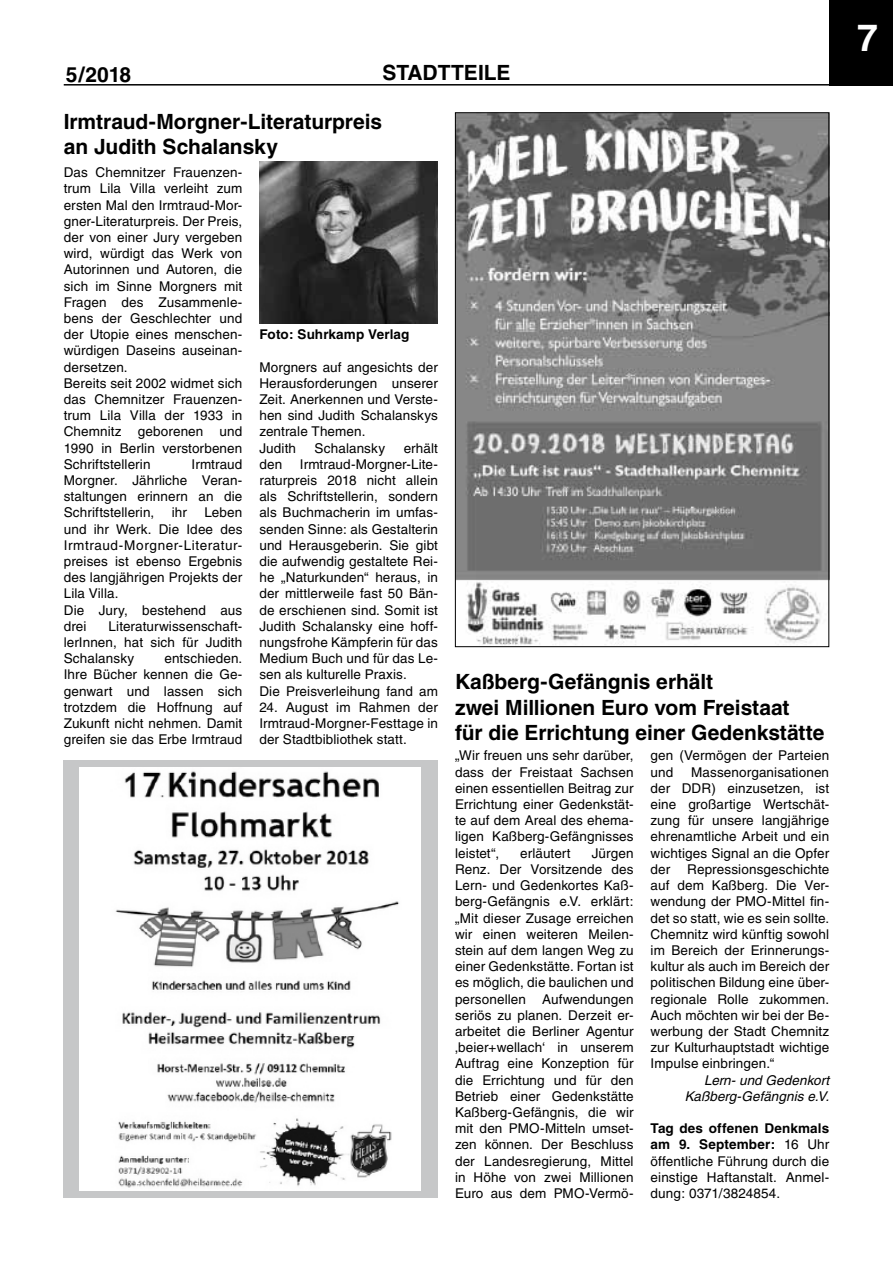
<style>
.page{position:relative;width:893px;height:1263px;background:#fff}
.page>*{position:absolute;margin:0;border:0;box-sizing:border-box;transform-origin:0 0}
.t1{font:700 37.5px "Helvetica";color:#fff}
.t2{font:700 21px/25.2px "Helvetica";letter-spacing:-.005em;color:#000}
.t3{font:13.5px/16.2px "Helvetica";letter-spacing:.01em;color:#000;text-align:justify}
.t4{font:italic 13.5px/16.2px "Helvetica";letter-spacing:.005em;color:#000;text-align:right}
.t5{font:700 13.5px "Helvetica";letter-spacing:.01em;color:#000}
.s1{font-weight:700}
</style>
<div class="page">
<div style="left:829px;top:0;width:64px;height:86px;background:#000"></div>
<hr style="left:64px;top:84px;width:765px;height:2px;background:#000">
<div style="left:64px;top:760px;width:374px;height:438px;background:#c6c7c8"></div>
<img style="left:80px;top:768px;width:341px;height:422px">
<img style="left:259px;top:161px;width:179px;height:162px">
<img style="left:457px;top:114px;width:370px;height:531px">
<h2 class="t2" style="left:66px;top:62px;width:67px">5/2018</h2>
<h2 class="t2" style="left:382px;top:60px;width:130px">stadtteile</h2>
<h2 class="t2" style="left:64px;top:108px;width:320px">Irmtraud-Morgner-Literaturpreis an Judith Schalansky</h2>
<p class="t3" style="left:64px;top:164px;width:180px;text-align:left">Das Chemnitzer Frauenzen&shy;trum Lila Villa verleiht zum ersten Mal den Irmtraud-Mor&shy;gner-Literaturpreis. Der Preis, der von einer Jury vergeben wird, würdigt das Werk von<br>Autorinnen und Autoren, die sich im Sinne Morgners mit<br>Fragen des Zusammenle&shy;bens der Geschlechter und der Utopie eines menschen&shy;würdigen Daseins auseinan&shy;dersetzen.<br>Bereits seit 2002 widmet sich das Chemnitzer Frauenzen&shy;trum Lila Villa der 1933 in<br>Chemnitz geborenen und<br>1990 in Berlin verstorbenen<br>Schriftstellerin</p>
<p class="t3" style="left:64px;top:456px;width:180px;text-indent:128px">Irmtraud Morgner. Jährliche Veran&shy;staltungen erinnern an die Schriftstellerin,</p>
<p class="t3" style="left:64px;top:505px;width:180px;text-align:left;text-indent:141px">Leben und ihr Werk. Die Idee des<br>Irmtraud-Morgner-Literatur&shy;preises ist ebenso Ergebnis des langjährigen Projekts der<br>Lila Villa.<br>Die Jury, bestehend aus drei</p>
<p class="t3" style="left:172px;top:505px;width:17px">ihr</p>
<p class="t3" style="left:64px;top:618px;width:180px;text-indent:45px">Literaturwissenschaft&shy;lerInnen, hat sich für Judith Schalansky</p>
<p class="t3" style="left:64px;top:650px;width:180px;text-indent:101px">entschieden.<br>Ihre Bücher kennen die Ge&shy;genwart und lassen sich trotzdem die Hoffnung auf Zukunft nicht nehmen. Damit greifen sie das Erbe Irmtraud</p>
<p class="t5" style="left:259px;top:326px;width:152px">Foto: Suhrkamp Verlag</p>
<p class="t3" style="left:259px;top:359px;width:180px;text-align:left">Morgners auf angesichts der<br>Herausforderungen unserer<br>Zeit. Anerkennen und Verste&shy;hen sind Judith Schalanskys zentrale Themen.<br>Judith</p>
<p class="t3" style="left:315px;top:440px;width:72px">Schalansky</p>
<p class="t3" style="left:404px;top:440px;width:36px">erhält</p>
<p class="t3" style="left:259px;top:456px;width:180px;text-align:left;text-indent:41px">Irmtraud-Morgner-Lite&shy;raturpreis 2018 nicht allein als Schriftstellerin, sondern als Buchmacherin im umfas&shy;senden Sinne: als Gestalterin und Herausgeberin. Sie gibt die aufwendig gestaltete Rei&shy;he „Naturkunden“ heraus, in der mittlerweile fast 50 Bän&shy;de erschienen sind. Somit ist<br>Judith Schalansky eine hoff&shy;nungsfrohe Kämpferin für das<br>Medium Buch und für das Le&shy;sen als kulturelle Praxis.<br>Die Preisverleihung fand am</p>
<p class="t3" style="left:259px;top:699px;width:180px">24. August im Rahmen der Irmtraud-Morgner-Festtage in der Stadtbibliothek statt.</p>
<p class="t3" style="left:259px;top:456px;width:24px">den</p>
<h2 class="t2" style="left:455px;top:669px;width:371px">Kaßberg-Gefängnis erhält<br>zwei Millionen Euro vom Freistaat<br>für die Errichtung einer Gedenkstätte</h2>
<p class="t3" style="left:651px;top:748px;width:180px">gen (Vermögen der Parteien und</p>
<p class="t3" style="left:455px;top:748px;width:180px">„Wir freuen uns sehr darüber, dass der Freistaat Sachsen einen essentiellen Beitrag zur Errichtung einer Gedenkstät&shy;te auf dem Areal des ehema&shy;ligen Kaßberg-Gefängnisses leistet“,</p>
<p class="t3" style="left:651px;top:764px;width:180px;text-indent:40px">Massenorganisationen der DDR) einzusetzen, ist eine großartige Wertschät&shy;zung für unsere langjährige ehrenamtliche Arbeit und ein wichtiges Signal an die Opfer der Repressionsgeschichte auf dem Kaßberg. Die Ver&shy;wendung der PMO-Mittel fin&shy;det so statt, wie es sein sollte.<br>Chemnitz wird künftig sowohl im Bereich der Erinnerungs&shy;kultur als auch im Bereich der politischen Bildung eine über&shy;regionale Rolle zukommen.<br>Auch möchten wir bei der Be&shy;werbung der Stadt Chemnitz zur Kulturhauptstadt wichtige Impulse einbringen.“</p>
<p class="t4" style="left:685px;top:1072px;width:146px">Lern- und Gedenkort<br>Kaßberg-Gefängnis e.V.</p>
<p class="t3" style="left:651px;top:1120px;width:180px"><span class="s1">Tag des offenen Denkmals am 9. September:</span> 16 Uhr öffentliche Führung durch die einstige Haftanstalt. Anmel&shy;dung: 0371/3824854.</p>
<p class="t3" style="left:455px;top:845px;width:180px;text-indent:137px">Jürgen Renz. Der Vorsitzende des Lern- und Gedenkortes Kaß&shy;berg-Gefängnis e.V. erklärt: „Mit dieser Zusage erreichen wir einen weiteren Meilen&shy;stein auf dem langen Weg zu einer Gedenkstätte. Fortan ist es möglich, die baulichen und personellen Aufwendungen seriös zu planen. Derzeit er&shy;arbeitet die Berliner Agentur ‚beier+wellach‘ in unserem Auftrag eine Konzeption für die Errichtung und für den Betrieb einer Gedenkstätte Kaßberg-Gefängnis, die wir mit den PMO-Mitteln umset&shy;zen können. Der Beschluss der Landesregierung, Mittel in Höhe von zwei Millionen Euro aus dem PMO-Vermö-</p>
<p class="t3" style="left:520px;top:845px;width:52px">erläutert</p>
<h1 class="t1" style="left:857px;top:15px;width:22px">7</h1>
</div>
